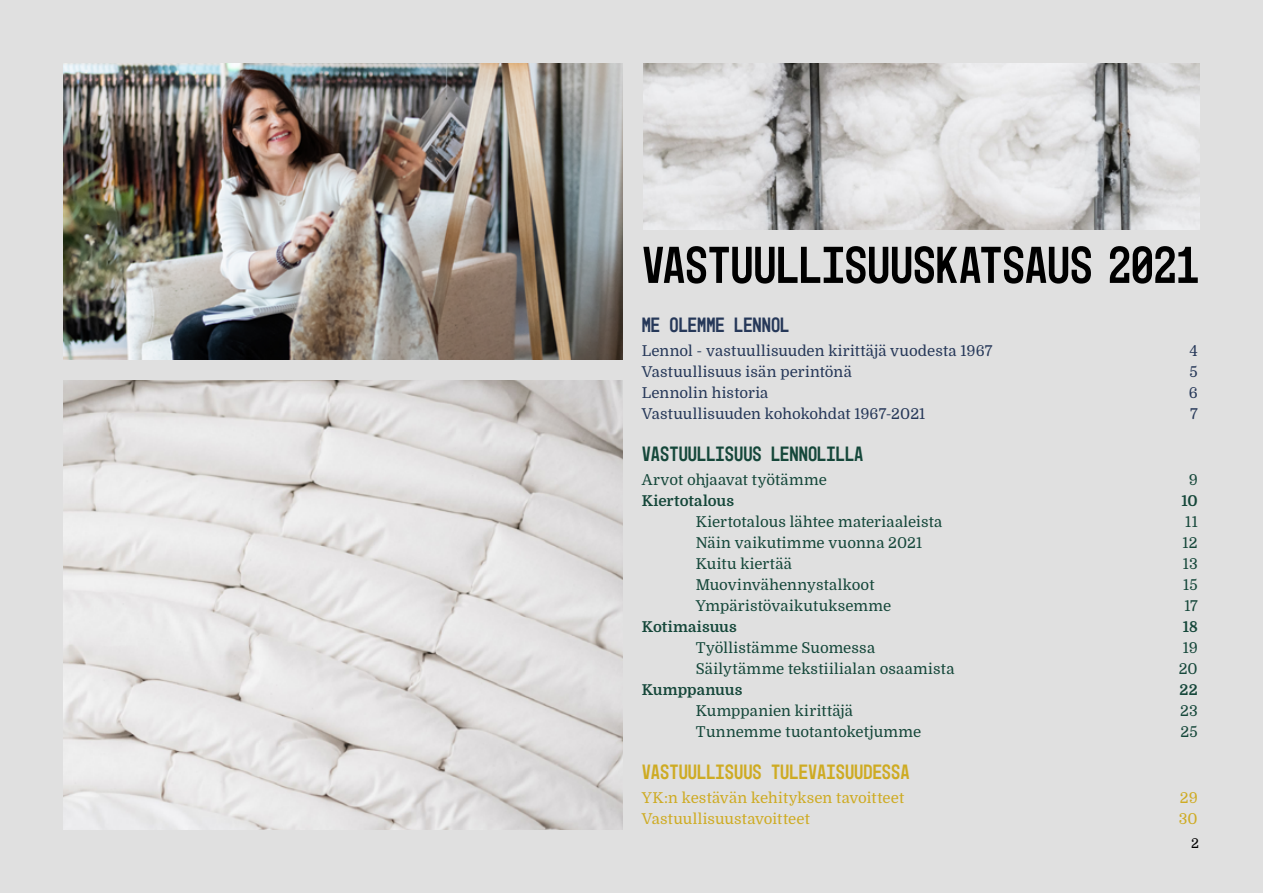
<style>
.page{position:relative;width:1263px;height:893px;background:#e0e0e0}
.page>*{position:absolute;margin:0;border:0;box-sizing:border-box;transform-origin:0 0}
.t1{font:52.5px "Mono 45 Headline";letter-spacing:-.005em;color:#000}
.t2{font:21px "Mono 45 Headline";color:#ceab23}
.t3{font:21px "Mono 45 Headline";color:#15473a}
.t4{font:21px "Mono 45 Headline";color:#263859}
.t5{font:15px "Domine";letter-spacing:.01em;color:#15473a}
.t6{font:15px "Domine";letter-spacing:.01em;color:#263859}
.t7{font:15px "Domine";letter-spacing:.005em;color:#ceab23}
.t8{font:700 15px "Domine";letter-spacing:.005em;color:#15473a}
.t9{font:13.5px "Domine";color:#000}
</style>
<div class="page">
<img style="left:643px;top:64px;width:556px;height:166px">
<img style="left:64px;top:381px;width:559px;height:448px">
<img style="left:64px;top:64px;width:559px;height:295px">
<h1 class="t1" style="left:642px;top:234px;width:559px">VASTUULLISUUSKATSAUS 2021</h1>
<h2 class="t4" style="left:642px;top:313px;width:149px">ME OLEMME LENNOL</h2>
<p class="t6" style="left:642px;top:343px;width:352px">Lennol - vastuullisuuden kirittäjä vuodesta 1967</p>
<p class="t6" style="left:1189px;top:343px;width:10px">4</p>
<p class="t6" style="left:642px;top:364px;width:212px">Vastuullisuus isän perintönä</p>
<p class="t6" style="left:1189px;top:364px;width:10px">5</p>
<p class="t6" style="left:642px;top:385px;width:128px">Lennolin historia</p>
<p class="t6" style="left:1189px;top:385px;width:11px">6</p>
<p class="t6" style="left:642px;top:406px;width:285px">Vastuullisuuden kohokohdat 1967-2021</p>
<p class="t6" style="left:1190px;top:406px;width:9px">7</p>
<h2 class="t3" style="left:642px;top:442px;width:223px">VASTUULLISUUS LENNOLILLA</h2>
<p class="t5" style="left:642px;top:472px;width:187px">Arvot ohjaavat työtämme</p>
<p class="t5" style="left:1189px;top:472px;width:11px">9</p>
<p class="t8" style="left:642px;top:493px;width:94px">Kiertotalous</p>
<p class="t8" style="left:1181px;top:493px;width:18px">10</p>
<p class="t5" style="left:696px;top:514px;width:248px">Kiertotalous lähtee materiaaleista</p>
<p class="t5" style="left:1185px;top:514px;width:14px">11</p>
<p class="t5" style="left:696px;top:535px;width:228px">Näin vaikutimme vuonna 2021</p>
<p class="t5" style="left:1182px;top:535px;width:17px">12</p>
<p class="t5" style="left:696px;top:556px;width:98px">Kuitu kiertää</p>
<p class="t5" style="left:1183px;top:556px;width:16px">13</p>
<p class="t5" style="left:696px;top:577px;width:180px">Muovinvähennystalkoot</p>
<p class="t5" style="left:1183px;top:577px;width:16px">15</p>
<p class="t5" style="left:696px;top:598px;width:197px">Ympäristövaikutuksemme</p>
<p class="t5" style="left:1184px;top:598px;width:15px">17</p>
<p class="t8" style="left:642px;top:619px;width:97px">Kotimaisuus</p>
<p class="t8" style="left:1183px;top:619px;width:17px">18</p>
<p class="t5" style="left:696px;top:640px;width:181px">Työllistämme Suomessa</p>
<p class="t5" style="left:1183px;top:640px;width:17px">19</p>
<p class="t5" style="left:696px;top:661px;width:260px">Säilytämme tekstiilialan osaamista</p>
<p class="t5" style="left:1179px;top:661px;width:21px">20</p>
<p class="t8" style="left:642px;top:682px;width:102px">Kumppanuus</p>
<p class="t8" style="left:1179px;top:682px;width:20px">22</p>
<p class="t5" style="left:696px;top:703px;width:159px">Kumppanien kirittäjä</p>
<p class="t5" style="left:1180px;top:703px;width:19px">23</p>
<p class="t5" style="left:696px;top:724px;width:227px">Tunnemme tuotantoketjumme</p>
<p class="t5" style="left:1180px;top:724px;width:19px">25</p>
<h2 class="t2" style="left:642px;top:760px;width:269px">VASTUULLISUUS TULEVAISUUDESSA</h2>
<p class="t7" style="left:642px;top:790px;width:264px">YK:n kestävän kehityksen tavoitteet</p>
<p class="t7" style="left:1180px;top:790px;width:20px">29</p>
<p class="t7" style="left:642px;top:811px;width:170px">Vastuullisuustavoitteet</p>
<p class="t7" style="left:1179px;top:811px;width:20px">30</p>
<p class="t9" style="left:1191px;top:836px;width:9px">2</p>
</div>
